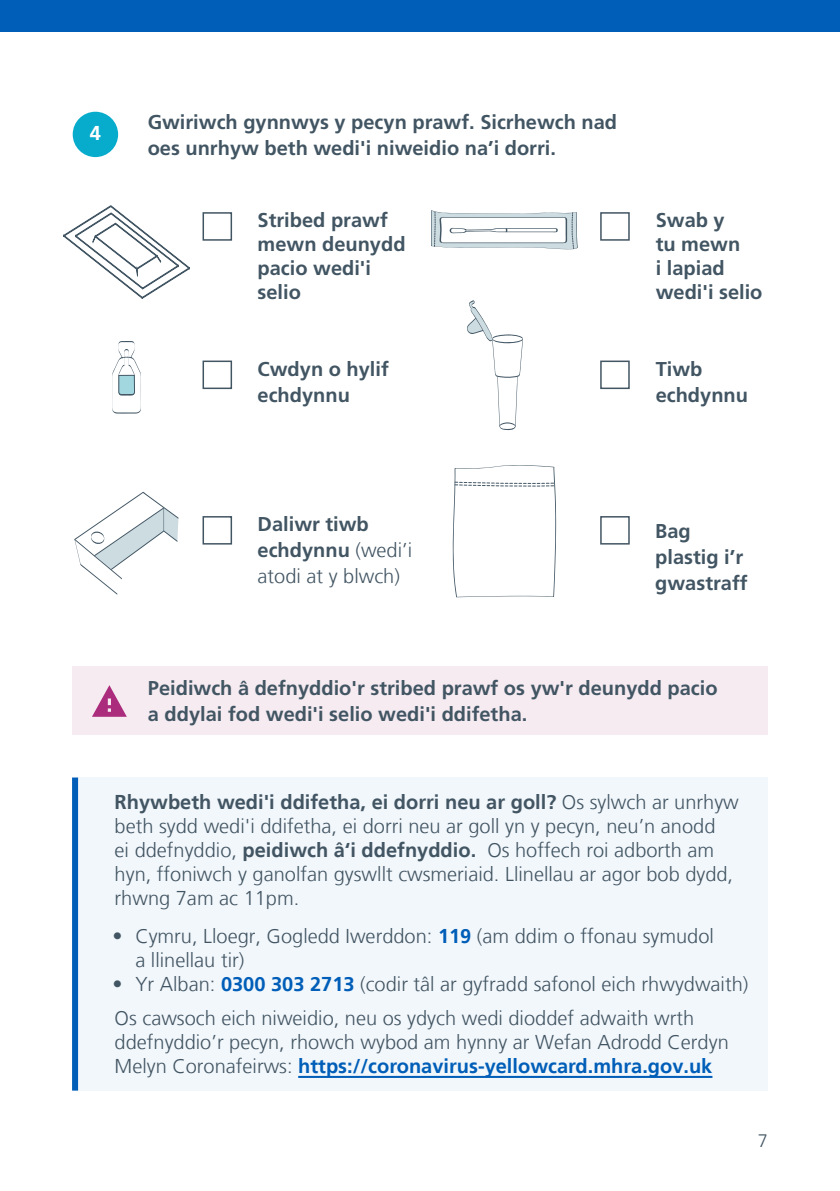
<style>
.page{position:relative;width:840px;height:1191px;background:#fff}
.page>*{position:absolute;margin:0;border:0;box-sizing:border-box;transform-origin:0 0}
.Paragraph_Black__p{font:300 20px/24px "Frutiger LT";color:#425563}
.Paragraph_Bold__p{font:700 20px/26px "Frutiger LT Pro";color:#425563}
.Paragraph_Bold__p-2{font:300 20px/26px "Frutiger LT";color:#425563}
.Paragraph_White__p{font:700 20px "Frutiger LT";color:#fff}
.Page_number__p{font:300 18px "Frutiger LT";color:#425563}
.s1{font-family:"Frutiger LT Pro";font-weight:700}
.s2{font-weight:700}
.s3{font-weight:700;color:#005eb8}
</style>
<div class="page">
<div style="left:73px;top:112px;width:45px;height:45px;background:#07accd;border-radius:50%"></div>
<div style="left:202px;top:212px;width:30px;height:29px;border:2px solid #425563"></div>
<svg style="left:63px;top:205px;width:127px;height:94px"></svg>
<div style="left:600px;top:212px;width:29px;height:29px;border:2px solid #425563"></div>
<svg style="left:431px;top:210px;width:147px;height:40px"></svg>
<svg style="left:112px;top:341px;width:29px;height:73px"></svg>
<div style="left:202px;top:360px;width:30px;height:29px;border:2px solid #425563"></div>
<svg style="left:467px;top:300px;width:56px;height:131px"></svg>
<div style="left:600px;top:360px;width:29px;height:29px;border:2px solid #425563"></div>
<svg style="left:74px;top:492px;width:104px;height:103px"></svg>
<div style="left:202px;top:516px;width:30px;height:28px;border:2px solid #425563"></div>
<svg style="left:452px;top:465px;width:104px;height:132px"></svg>
<div style="left:600px;top:516px;width:29px;height:28px;border:2px solid #425563"></div>
<div style="left:72px;top:667px;width:695px;height:68px;background:#f5ebf1"></div>
<svg style="left:92px;top:685px;width:35px;height:32px"></svg>
<div style="left:72px;top:777px;width:695px;height:313px;background:#f2f7fb"></div>
<div style="left:72px;top:777px;width:6px;height:313px;background:#005eb8"></div>
<hr style="left:298px;top:1075px;width:414px;height:3px;background:#005eb8">
<div style="left:0;top:0;width:839px;height:31px;background:#005eb8"></div>
<h2 class="Paragraph_White__p" style="left:90px;top:121px;width:13px">4</h2>
<h3 class="Paragraph_Bold__p" style="left:148px;top:109px;width:470px">Gwiriwch gynnwys y pecyn prawf. Sicrhewch nad oes unrhyw beth wedi'i niweidio na’i dorri.</h3>
<h3 class="Paragraph_Bold__p" style="left:257px;top:208px;width:149px;line-height:24px">Stribed prawf mewn deunydd pacio wedi'i selio</h3>
<h3 class="Paragraph_Bold__p" style="left:655px;top:208px;width:108px;line-height:24px">Swab y<br>tu mewn<br>i lapiad wedi'i selio</h3>
<h3 class="Paragraph_Bold__p" style="left:257px;top:355px;width:133px">Cwdyn o hylif echdynnu</h3>
<h3 class="Paragraph_Bold__p" style="left:655px;top:355px;width:94px">Tiwb echdynnu</h3>
<h3 class="Paragraph_Bold__p-2" style="left:257px;top:511px;width:156px"><span class="s1">Daliwr tiwb echdynnu</span> (wedi’i atodi at y blwch)</h3>
<h3 class="Paragraph_Bold__p" style="left:655px;top:517px;width:94px">Bag plastig i’r gwastraff</h3>
<h3 class="Paragraph_Bold__p" style="left:148px;top:675px;width:571px">Peidiwch â defnyddio'r stribed prawf os yw'r deunydd pacio a ddylai fod wedi'i selio wedi'i ddifetha.</h3>
<p class="Paragraph_Black__p" style="left:115px;top:790px;width:625px"><span class="s2">Rhywbeth wedi'i ddifetha, ei dorri neu ar goll?</span> Os sylwch ar unrhyw beth sydd wedi'i ddifetha, ei dorri neu ar goll yn y pecyn, neu’n anodd<br>ei ddefnyddio, <span class="s2">peidiwch â‘i ddefnyddio.</span> Os hoffech roi adborth am hyn, ffoniwch y ganolfan gyswllt cwsmeriaid. Llinellau ar agor bob dydd, rhwng 7am ac 11pm.</p>
<p class="Paragraph_Black__p" style="left:135px;top:924px;width:579px;text-indent:-23px">• Cymru, Lloegr, Gogledd Iwerddon: <span class="s3">119</span> (am ddim o ffonau symudol a llinellau tir)</p>
<p class="Paragraph_Black__p" style="left:113px;top:972px;width:637px">• Yr Alban: <span class="s3">0300 303 2713</span> (codir tâl ar gyfradd safonol eich rhwydwaith)</p>
<p class="Paragraph_Black__p" style="left:115px;top:1006px;width:615px">Os cawsoch eich niweidio, neu os ydych wedi dioddef adwaith wrth ddefnyddio’r pecyn, rhowch wybod am hynny ar Wefan Adrodd Cerdyn<br>Melyn Coronafeirws: <span class="s3">https://coronavirus-yellowcard.mhra.gov.uk</span></p>
<p class="Page_number__p" style="left:757px;top:1130px;width:12px">7</p>
</div>
